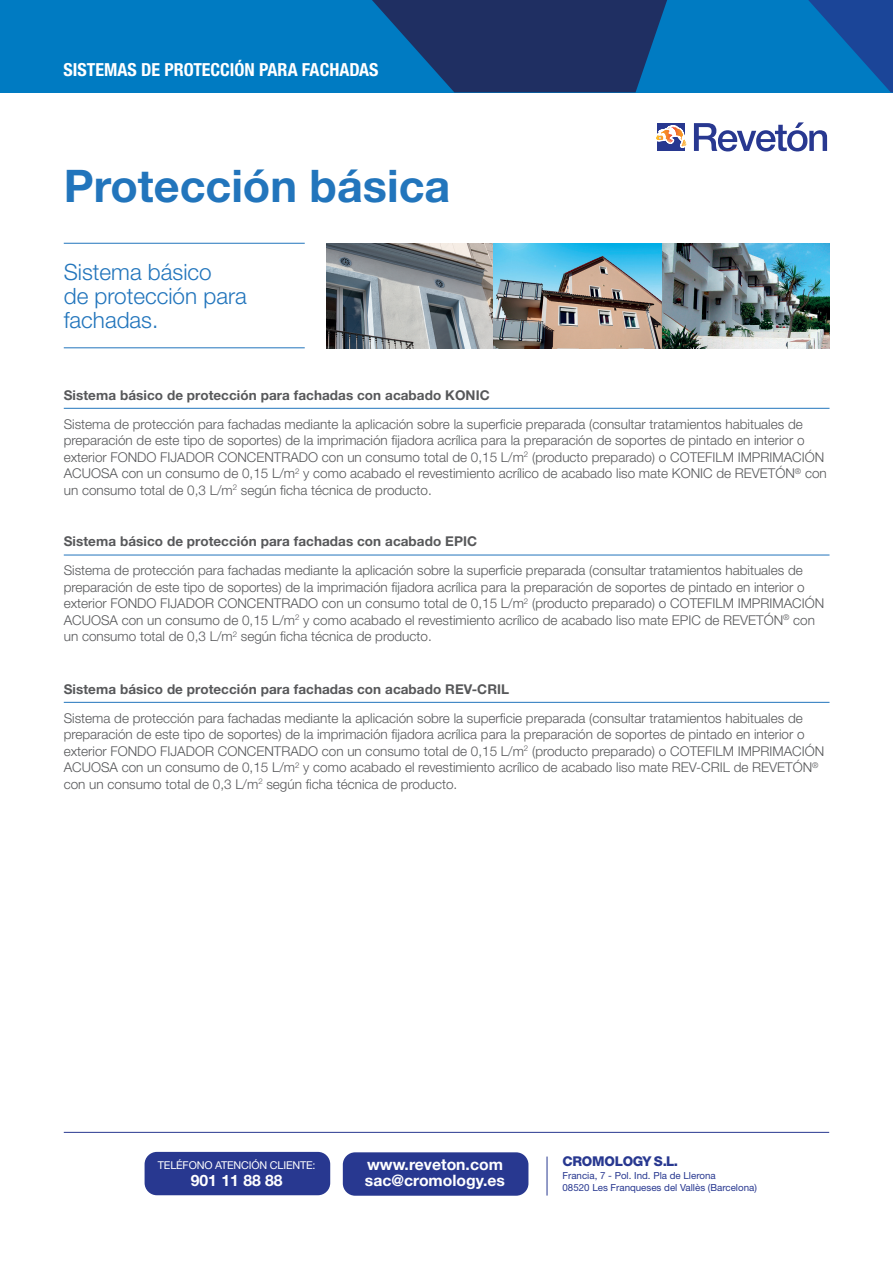
<style>
.page{position:relative;width:893px;height:1263px;background:#fff}
.page>*{position:absolute;margin:0;border:0;box-sizing:border-box;transform-origin:0 0}
.t1{font:700 45px "Helvetica Neue LT Std";color:#2275bc}
.t2{font:300 22.5px/24px "Helvetica Neue LT Std";color:#2275bc}
.t3{font:700 condensed 18px "Helvetica Neue LT Std";color:#fff}
.t4{font:700 15.75px/17px "Helvetica Neue LT Std";color:#fff}
.t5{font:300 13.5px/16.5px "Helvetica Neue LT Std";color:#57585a}
.t6{font:700 13.5px "Helvetica Neue LT Std";letter-spacing:.005em;color:#57585a}
.t7{font:800 13.5px "Helvetica Neue LT Std";letter-spacing:-.02em;color:#283890}
.t8{font:10.8px "Helvetica Neue LT Std";letter-spacing:-.015em;color:#fff}
.t9{font:9.75px/11.2px "Helvetica Neue LT Std";color:#283890}
</style>
<div class="page">
<div style="left:0;top:0;width:893px;height:93px;background:#007bc2"></div>
<svg style="left:808px;top:0;width:85px;height:92px"></svg>
<svg style="left:372px;top:0;width:295px;height:92px"></svg>
<hr style="left:64px;top:1132px;width:765px;height:1px;background:#283890">
<hr style="left:547px;top:1156px;width:1px;height:39px;background:#283890">
<div style="left:343px;top:1152px;width:185px;height:44px;background:#283890;border-radius:12px"></div>
<div style="left:145px;top:1152px;width:185px;height:43px;background:#283890;border-radius:12px"></div>
<div style="left:657px;top:123px;width:28px;height:28px;background:#283890"></div>
<svg style="left:694px;top:122px;width:133px;height:29px"></svg>
<svg style="left:656px;top:125px;width:31px;height:23px"></svg>
<hr style="left:64px;top:408px;width:765px;height:1px;background:#2275bc">
<hr style="left:64px;top:555px;width:765px;height:1px;background:#2275bc">
<hr style="left:64px;top:702px;width:765px;height:1px;background:#2275bc">
<hr style="left:64px;top:348px;width:241px;height:1px;background:#2275bc">
<hr style="left:64px;top:243px;width:241px;height:1px;background:#2275bc">
<img style="left:326px;top:243px;width:503px;height:105px">
<h3 class="t3" style="left:63px;top:59px;width:316px">SISTEMAS DE PROTECCIÓN PARA FACHADAS</h3>
<h1 class="t1" style="left:64px;top:158px;width:388px">Protección básica</h1>
<h2 class="t2" style="left:64px;top:260px;width:185px">Sistema básico<br>de protección para fachadas.</h2>
<p class="t6" style="left:64px;top:386px;width:427px">Sistema básico de protección para fachadas con acabado KONIC</p>
<p class="t5" style="left:64px;top:415px;width:764px">Sistema de protección para fachadas mediante la aplicación sobre la superficie preparada (consultar tratamientos habituales de preparación de este tipo de soportes) de la imprimación fijadora acrílica para la preparación de soportes de pintado en interior o exterior FONDO FIJADOR CONCENTRADO con un consumo total de 0,15 L/m<sup>2</sup> (producto preparado) o COTEFILM IMPRIMACIÓN ACUOSA con un consumo de 0,15 L/m<sup>2</sup> y como acabado el revestimiento acrílico de acabado liso mate KONIC de REVETÓN<sup>®</sup> con un consumo total de 0,3 L/m<sup>2</sup> según ficha técnica de producto.</p>
<p class="t6" style="left:64px;top:533px;width:415px">Sistema básico de protección para fachadas con acabado EPIC</p>
<p class="t5" style="left:64px;top:562px;width:762px">Sistema de protección para fachadas mediante la aplicación sobre la superficie preparada (consultar tratamientos habituales de preparación de este tipo de soportes) de la imprimación fijadora acrílica para la preparación de soportes de pintado en interior o exterior FONDO FIJADOR CONCENTRADO con un consumo total de 0,15 L/m<sup>2</sup> (producto preparado) o COTEFILM IMPRIMACIÓN ACUOSA con un consumo de 0,15 L/m<sup>2</sup> y como acabado el revestimiento acrílico de acabado liso mate EPIC de REVETÓN<sup>®</sup> con un consumo total de 0,3 L/m<sup>2</sup> según ficha técnica de producto.</p>
<p class="t6" style="left:64px;top:680px;width:447px">Sistema básico de protección para fachadas con acabado REV-CRIL</p>
<p class="t5" style="left:64px;top:709px;width:762px">Sistema de protección para fachadas mediante la aplicación sobre la superficie preparada (consultar tratamientos habituales de preparación de este tipo de soportes) de la imprimación fijadora acrílica para la preparación de soportes de pintado en interior o exterior FONDO FIJADOR CONCENTRADO con un consumo total de 0,15 L/m<sup>2</sup> (producto preparado) o COTEFILM IMPRIMACIÓN ACUOSA con un consumo de 0,15 L/m<sup>2</sup> y como acabado el revestimiento acrílico de acabado liso mate REV-CRIL de REVETÓN<sup>® </sup>con un consumo total de 0,3 L/m<sup>2</sup> según ficha técnica de producto.</p>
<p class="t8" style="left:158px;top:1158px;width:159px">TELÉFONO ATENCIÓN CLIENTE:</p>
<p class="t4" style="left:191px;top:1171px;width:93px">901 11 88 88</p>
<p class="t4" style="left:365px;top:1155px;width:142px">www.reveton.com sac@cromology.es</p>
<p class="t7" style="left:562px;top:1153px;width:117px">CROMOLOGY S.L.</p>
<p class="t9" style="left:562px;top:1170px;width:196px">Francia, 7 - Pol. Ind. Pla de Llerona<br>08520 Les Franqueses del Vallès (Barcelona)</p>
</div>
